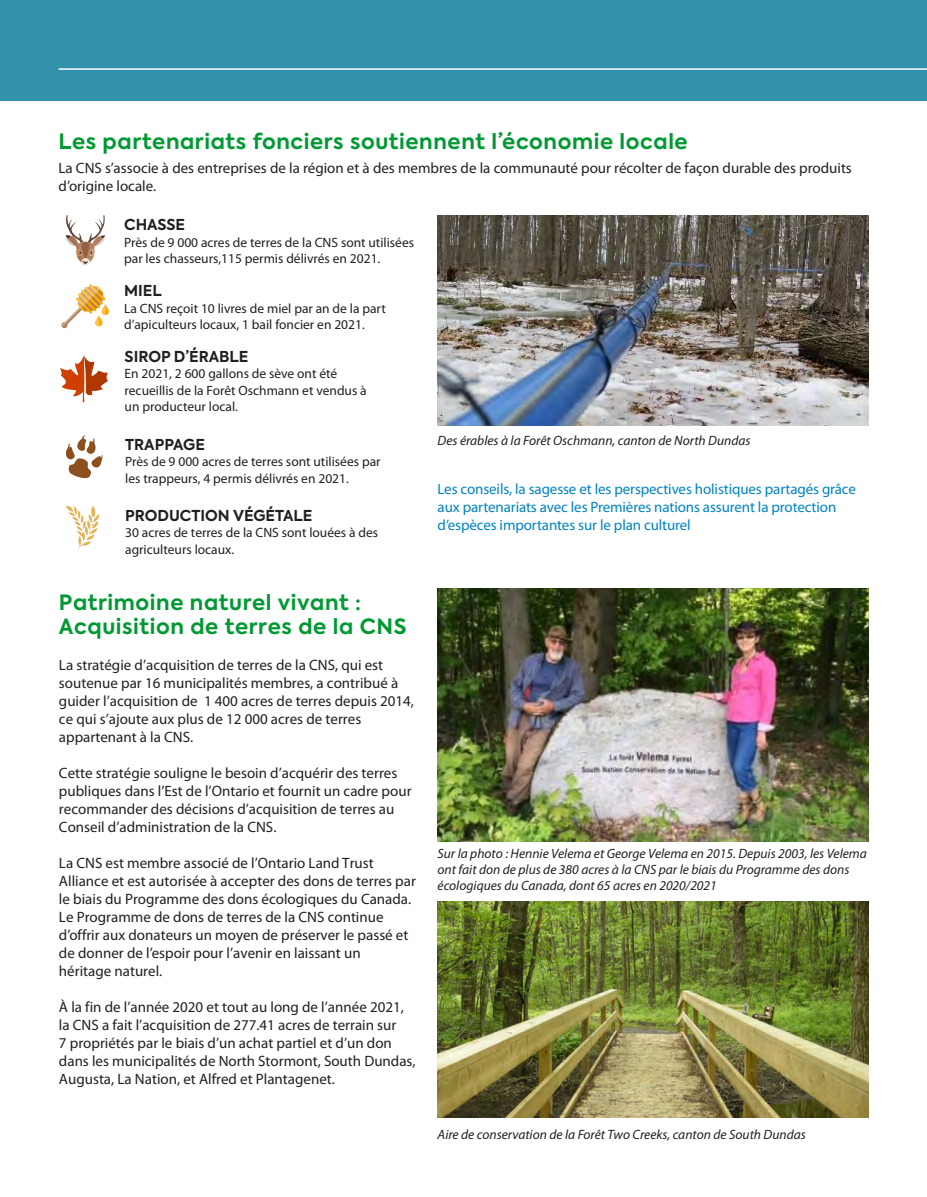
<style>
.page{position:relative;width:927px;height:1197px;background:#fff}
.page>*{position:absolute;margin:0;border:0;box-sizing:border-box;transform-origin:0 0}
.Header_Green{font:700 21px "Axiforma";letter-spacing:.03em;color:#093}
.Body_10_12{font:700 21px/24px "Axiforma";letter-spacing:.03em;color:#093}
.Body_10_12-2{font:15px/18px "Myriad Pro";color:#231f20}
._11_13_Body{font:15px/18px "Myriad Pro";letter-spacing:-.01em;color:#0083c2}
._11_13_Body-2{font:15px/18px "Myriad Pro";color:#231f20}
._11_13_Body-3{font:700 15px "Axiforma";color:#231f20}
._11_13_Body-4{font:13.5px/16.5px "Myriad Pro";color:#231f20}
.Caption{font:italic 13.5px/16.2px "Myriad Pro";color:#231f20}
</style>
<div class="page">
<svg style="left:61px;top:284px;width:48px;height:44px"></svg>
<svg style="left:66px;top:505px;width:33px;height:43px"></svg>
<svg style="left:60px;top:355px;width:48px;height:47px"></svg>
<svg style="left:66px;top:215px;width:39px;height:51px"></svg>
<svg style="left:66px;top:435px;width:37px;height:44px"></svg>
<img style="left:438px;top:215px;width:430px;height:210px">
<div style="left:0;top:0;width:927px;height:101px;background:#3391ab"></div>
<hr style="left:58px;top:68px;width:869px;height:2px;background:#fff">
<img style="left:438px;top:589px;width:430px;height:253px">
<img style="left:438px;top:902px;width:430px;height:216px">
<p class="Header_Green" style="left:58px;top:127px;width:631px">Les partenariats fonciers soutiennent l’économie locale</p>
<p class="_11_13_Body-2" style="left:58px;top:158px;width:795px">La CNS s’associe à des entreprises de la région et à des membres de la communauté pour récolter de façon durable des produits d’origine locale.</p>
<p class="_11_13_Body-3" style="left:124px;top:214px;width:62px">CHASSE</p>
<p class="_11_13_Body-4" style="left:124px;top:234px;width:291px">Près de 9 000 acres de terres de la CNS sont utilisées</p>
<p class="_11_13_Body-4" style="left:124px;top:250px;width:258px">par les chasseurs,115 permis délivrés en 2021.</p>
<p class="_11_13_Body-3" style="left:124px;top:281px;width:39px">MIEL</p>
<p class="_11_13_Body-4" style="left:124px;top:300px;width:263px">La CNS reçoit 10 livres de miel par an de la part d’apiculteurs locaux, 1 bail foncier en 2021.</p>
<p class="_11_13_Body-3" style="left:125px;top:346px;width:125px">SIROP D’ÉRABLE</p>
<p class="_11_13_Body-4" style="left:125px;top:365px;width:214px">En 2021, 2 600 gallons de sève ont été</p>
<p class="_11_13_Body-4" style="left:125px;top:382px;width:244px">recueillis de la Forêt Oschmann et vendus à</p>
<p class="_11_13_Body-4" style="left:125px;top:398px;width:115px">un producteur local.</p>
<p class="_11_13_Body-3" style="left:125px;top:434px;width:81px">TRAPPAGE</p>
<p class="_11_13_Body-4" style="left:125px;top:454px;width:257px">Près de 9 000 acres de terres sont utilisées par</p>
<p class="_11_13_Body-4" style="left:125px;top:470px;width:225px">les trappeurs, 4 permis délivrés en 2021.</p>
<p class="_11_13_Body-3" style="left:125px;top:505px;width:189px">PRODUCTION VÉGÉTALE</p>
<p class="_11_13_Body-4" style="left:125px;top:524px;width:255px">30 acres de terres de la CNS sont louées à des</p>
<p class="_11_13_Body-4" style="left:125px;top:541px;width:111px">agriculteurs locaux.</p>
<p class="Body_10_12" style="left:59px;top:591px;width:349px">Patrimoine naturel vivant :<br>Acquisition de terres de la CNS</p>
<p class="Body_10_12-2" style="left:59px;top:656px;width:357px">La stratégie d’acquisition de terres de la CNS, qui est soutenue par 16 municipalités membres, a contribué à guider l’acquisition de 1 400 acres de terres depuis 2014, ce qui s’ajoute aux plus de 12 000 acres de terres appartenant à la CNS.</p>
<p class="Body_10_12-2" style="left:59px;top:764px;width:354px">Cette stratégie souligne le besoin d’acquérir des terres publiques dans l’Est de l’Ontario et fournit un cadre pour recommander des décisions d’acquisition de terres au Conseil d’administration de la CNS.</p>
<p class="Body_10_12-2" style="left:59px;top:854px;width:358px">La CNS est membre associé de l’Ontario Land Trust Alliance et est autorisée à accepter des dons de terres par le biais du Programme des dons écologiques du Canada.<br>Le Programme de dons de terres de la CNS continue d’offrir aux donateurs un moyen de préserver le passé et de donner de l’espoir pour l’avenir en laissant un héritage naturel.</p>
<p class="Body_10_12-2" style="left:59px;top:998px;width:358px">À la fin de l’année 2020 et tout au long de l’année 2021, la CNS a fait l’acquisition de 277.41 acres de terrain sur<br>7 propriétés par le biais d’un achat partiel et d’un don dans les municipalités de North Stormont, South Dundas, Augusta, La Nation, et Alfred et Plantagenet.</p>
<p class="Caption" style="left:438px;top:432px;width:315px">Des érables à la Forêt Oschmann, canton de North Dundas</p>
<p class="_11_13_Body" style="left:438px;top:480px;width:420px">Les conseils, la sagesse et les perspectives holistiques partagés grâce aux partenariats avec les Premières nations assurent la protection d’espèces importantes sur le plan culturel</p>
<p class="Caption" style="left:438px;top:845px;width:431px">Sur la photo : Hennie Velema et George Velema en 2015. Depuis 2003, les Velema ont fait don de plus de 380 acres à la CNS par le biais du Programme des dons écologiques du Canada, dont 65 acres en 2020/2021</p>
<p class="Caption" style="left:438px;top:1126px;width:370px">Aire de conservation de la Forêt Two Creeks, canton de South Dundas</p>
</div>
